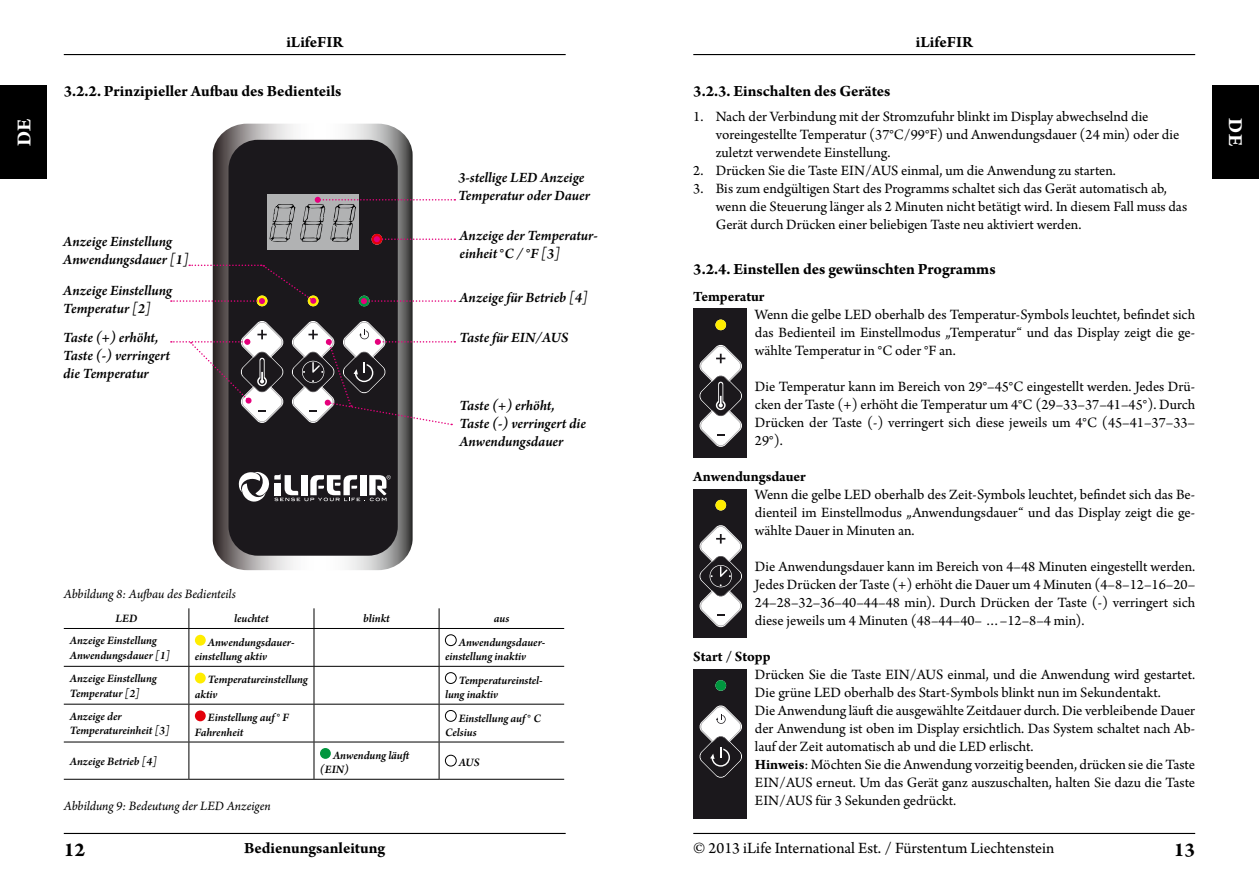
<style>
.page{position:relative;width:1259px;height:893px;background:#fff}
.page>*{position:absolute;margin:0;border:0;box-sizing:border-box;transform-origin:0 0}
.t1{font:700 21px "Arno Pro";color:#000}
.t2{font:700 21px "Arno Pro";color:#fff}
.t3{font:700 16.5px "Arno Pro";color:#000}
.t4{font:16.5px "Arno Pro";color:#000}
.t5{font:15px/18px "Arno Pro";color:#000;text-align:justify}
.t6{font:italic 600 15px/18px "Arno Pro";letter-spacing:-.005em;color:#000}
.t7{font:700 15px "Arno Pro";letter-spacing:-.005em;color:#000}
.t8{font:italic 13.5px "Arno Pro";color:#000}
.t9{font:italic 600 12px/14.4px "Arno Pro";letter-spacing:-.005em;color:#000}
.s1{font-weight:700}
</style>
<div class="page">
<hr style="left:64px;top:833px;width:502px;height:1px;background:#000">
<hr style="left:693px;top:833px;width:502px;height:1px;background:#000">
<hr style="left:64px;top:54px;width:502px;height:1px;background:#000">
<hr style="left:693px;top:54px;width:502px;height:1px;background:#000">
<div style="left:0;top:85px;width:47px;height:94px;background:#000"></div>
<div style="left:1212px;top:85px;width:47px;height:94px;background:#000"></div>
<hr style="left:64px;top:666px;width:125px;height:1px;background:#000">
<hr style="left:189px;top:666px;width:125px;height:1px;background:#000">
<hr style="left:314px;top:666px;width:125px;height:1px;background:#000">
<hr style="left:439px;top:666px;width:125px;height:1px;background:#000">
<hr style="left:188px;top:704px;width:1px;height:38px;background:#000">
<hr style="left:314px;top:704px;width:1px;height:38px;background:#000">
<hr style="left:439px;top:704px;width:1px;height:38px;background:#000">
<hr style="left:64px;top:628px;width:125px;height:1px;background:#000">
<hr style="left:189px;top:628px;width:125px;height:1px;background:#000">
<hr style="left:314px;top:628px;width:125px;height:1px;background:#000">
<hr style="left:439px;top:628px;width:125px;height:1px;background:#000">
<hr style="left:188px;top:667px;width:1px;height:37px;background:#000">
<hr style="left:314px;top:667px;width:1px;height:37px;background:#000">
<hr style="left:439px;top:667px;width:1px;height:37px;background:#000">
<hr style="left:64px;top:704px;width:125px;height:1px;background:#000">
<hr style="left:189px;top:704px;width:125px;height:1px;background:#000">
<hr style="left:314px;top:704px;width:125px;height:1px;background:#000">
<hr style="left:439px;top:704px;width:125px;height:1px;background:#000">
<hr style="left:188px;top:629px;width:1px;height:37px;background:#000">
<hr style="left:314px;top:629px;width:1px;height:37px;background:#000">
<hr style="left:439px;top:629px;width:1px;height:37px;background:#000">
<hr style="left:64px;top:742px;width:125px;height:1px;background:#000">
<hr style="left:189px;top:742px;width:125px;height:1px;background:#000">
<hr style="left:314px;top:742px;width:125px;height:1px;background:#000">
<hr style="left:439px;top:742px;width:125px;height:1px;background:#000">
<hr style="left:188px;top:742px;width:1px;height:37px;background:#000">
<hr style="left:314px;top:742px;width:1px;height:37px;background:#000">
<hr style="left:439px;top:742px;width:1px;height:37px;background:#000">
<hr style="left:64px;top:779px;width:125px;height:1px;background:#000">
<hr style="left:189px;top:779px;width:125px;height:1px;background:#000">
<hr style="left:314px;top:779px;width:125px;height:1px;background:#000">
<hr style="left:439px;top:779px;width:125px;height:1px;background:#000">
<svg style="left:188px;top:608px;width:1px;height:20px"></svg>
<svg style="left:314px;top:608px;width:1px;height:20px"></svg>
<svg style="left:439px;top:608px;width:1px;height:20px"></svg>
<div style="left:195px;top:635px;width:11px;height:11px;background:#ffed00;border-radius:50%"></div>
<div style="left:445px;top:634px;width:11px;height:12px;border:1px solid #000;border-radius:50%"></div>
<div style="left:195px;top:673px;width:11px;height:10px;background:#ffed00;border-radius:50%"></div>
<div style="left:445px;top:672px;width:11px;height:12px;border:1px solid #000;border-radius:50%"></div>
<div style="left:195px;top:710px;width:11px;height:11px;background:#e3000b;border-radius:50%"></div>
<div style="left:445px;top:710px;width:11px;height:12px;border:1px solid #000;border-radius:50%"></div>
<div style="left:320px;top:748px;width:11px;height:11px;background:#00963e;border-radius:50%"></div>
<div style="left:445px;top:755px;width:11px;height:11px;border:1px solid #000;border-radius:50%"></div>
<svg style="left:693px;top:489px;width:53px;height:149px"></svg>
<div style="left:715px;top:500px;width:11px;height:10px;background:#ffed00;border-radius:50%"></div>
<svg style="left:693px;top:309px;width:53px;height:149px"></svg>
<div style="left:715px;top:320px;width:11px;height:10px;background:#ffed00;border-radius:50%"></div>
<svg style="left:693px;top:669px;width:53px;height:149px;background:#3b383b"></svg>
<div style="left:715px;top:680px;width:11px;height:11px;background:#00963e;border-radius:50%"></div>
<svg style="left:171px;top:124px;width:284px;height:446px"></svg>
<p class="t3" style="left:286px;top:32px;width:58px">iLifeFIR</p>
<p class="t3" style="left:916px;top:32px;width:58px">iLifeFIR</p>
<p class="t3" style="left:64px;top:82px;width:279px">3.2.2. Prinzipieller Aufbau des Bedienteils</p>
<p class="t3" style="left:693px;top:82px;width:199px">3.2.3. Einschalten des Gerätes</p>
<p class="t5" style="left:716px;top:108px;width:465px;text-align:left;text-indent:-22px">1. Nach der Verbindung mit der Stromzufuhr blinkt im Display abwechselnd die voreingestellte Temperatur (37°C/99°F) und Anwendungsdauer (24 min) oder die zuletzt verwendete Einstellung.</p>
<p class="t5" style="left:693px;top:162px;width:424px">2. Drücken Sie die Taste EIN/AUS einmal, um die Anwendung zu starten.</p>
<p class="t5" style="left:716px;top:180px;width:473px;text-align:left;text-indent:-22px">3. Bis zum endgültigen Start des Programms schaltet sich das Gerät automatisch ab, wenn die Steuerung länger als 2 Minuten nicht betätigt wird. In diesem Fall muss das<br>Gerät durch Drücken einer beliebigen Taste neu aktiviert werden.</p>
<p class="t3" style="left:693px;top:260px;width:304px">3.2.4. Einstellen des gewünschten Programms</p>
<p class="t7" style="left:693px;top:288px;width:73px">Temperatur</p>
<p class="t5" style="left:755px;top:306px;width:442px">Wenn die gelbe LED oberhalb des Temperatur-Symbols leuchtet, befindet sich das Bedienteil im Einstellmodus „Temperatur“ und das Display zeigt die ge&shy;wählte Temperatur in °C oder °F an.</p>
<p class="t5" style="left:755px;top:378px;width:442px">Die Temperatur kann im Bereich von 29°–45°C eingestellt werden. Jedes Drü&shy;cken der Taste (+) erhöht die Temperatur um 4°C (29–33–37–41–45°). Durch Drücken der Taste (-) verringert sich diese jeweils um 4°C (45–41–37–33– 29°).</p>
<p class="t7" style="left:693px;top:468px;width:114px">Anwendungsdauer</p>
<p class="t5" style="left:755px;top:486px;width:442px">Wenn die gelbe LED oberhalb des Zeit-Symbols leuchtet, befindet sich das Be&shy;dienteil im Einstellmodus „Anwendungsdauer“ und das Display zeigt die ge&shy;wählte Dauer in Minuten an.</p>
<p class="t5" style="left:755px;top:558px;width:442px">Die Anwendungsdauer kann im Bereich von 4–48 Minuten eingestellt werden.<br>Jedes Drücken der Taste (+) erhöht die Dauer um 4 Minuten (4–8–12–16–20– 24–28–32–36–40–44–48 min). Durch Drücken der Taste (-) verringert sich diese jeweils um 4 Minuten (48–44–40– …–12–8–4 min).</p>
<p class="t7" style="left:693px;top:648px;width:79px">Start / Stopp</p>
<p class="t5" style="left:755px;top:666px;width:442px;text-align:left">Drücken Sie die Taste EIN/AUS einmal, und die Anwendung wird gestartet.<br>Die grüne LED oberhalb des Start-Symbols blinkt nun im Sekundentakt.<br>Die Anwendung läuft die ausgewählte Zeitdauer durch. Die verbleibende Dauer der Anwendung ist oben im Display ersichtlich. Das System schaltet nach Ab&shy;lauf der Zeit automatisch ab und die LED erlischt.<br><span class="s1">Hinweis</span>: Möchten Sie die Anwendung vorzeitig beenden, drücken sie die Taste EIN/AUS erneut. Um das Gerät ganz auszuschalten, halten Sie dazu die Taste EIN/AUS für 3 Sekunden gedrückt.</p>
<h1 class="t2" style="left:12px;top:146px;width:29px;rotate:-90deg">DE</h1>
<h1 class="t2" style="left:1247px;top:118px;width:29px;rotate:90deg">DE</h1>
<p class="t6" style="left:458px;top:169px;width:133px">3-stellige LED Anzeige<br>Temperatur oder Dauer</p>
<p class="t6" style="left:459px;top:227px;width:140px">Anzeige der Temperatur&shy;einheit °C / °F [3]</p>
<p class="t6" style="left:459px;top:289px;width:130px">Anzeige für Betrieb [4]</p>
<p class="t6" style="left:459px;top:329px;width:110px">Taste für EIN/AUS</p>
<p class="t6" style="left:63px;top:234px;width:127px">Anzeige Einstellung<br>Anwendungsdauer [1]</p>
<p class="t6" style="left:63px;top:282px;width:110px">Anzeige Einstellung<br>Temperatur [2]</p>
<p class="t6" style="left:63px;top:329px;width:108px">Taste (+) erhöht,<br>Taste (-) verringert die Temperatur</p>
<p class="t6" style="left:459px;top:397px;width:128px">Taste (+) erhöht,<br>Taste (-) verringert die<br>Anwendungsdauer</p>
<p class="t8" style="left:64px;top:586px;width:173px">Abbildung 8: Aufbau des Bedienteils</p>
<p class="t9" style="left:115px;top:612px;width:23px">LED</p>
<p class="t9" style="left:234px;top:612px;width:36px">leuchtet</p>
<p class="t9" style="left:363px;top:612px;width:28px">blinkt</p>
<p class="t9" style="left:494px;top:612px;width:17px">aus</p>
<p class="t9" style="left:70px;top:634px;width:102px">Anzeige Einstellung<br>Anwendungsdauer [1]</p>
<p class="t9" style="left:195px;top:635px;width:101px;text-indent:13px">Anwendungsdauer&shy;einstellung aktiv</p>
<p class="t9" style="left:445px;top:636px;width:102px;text-indent:14px">Anwendungsdauer&shy;einstellung inaktiv</p>
<p class="t9" style="left:70px;top:672px;width:89px">Anzeige Einstellung<br>Temperatur [2]</p>
<p class="t9" style="left:195px;top:673px;width:114px;text-indent:13px">Temperatureinstellung aktiv</p>
<p class="t9" style="left:445px;top:673px;width:99px;text-indent:14px">Temperatureinstel&shy;lung inaktiv</p>
<p class="t9" style="left:70px;top:710px;width:101px">Anzeige der<br>Temperatureinheit [3]</p>
<p class="t9" style="left:195px;top:711px;width:96px;text-indent:13px">Einstellung auf ° F<br>Fahrenheit</p>
<p class="t9" style="left:445px;top:711px;width:97px;text-indent:14px">Einstellung auf ° C<br>Celsius</p>
<p class="t9" style="left:70px;top:754px;width:89px">Anzeige Betrieb [4]</p>
<p class="t9" style="left:320px;top:749px;width:93px;text-indent:13px">Anwendung läuft (EIN)</p>
<p class="t9" style="left:459px;top:756px;width:22px">AUS</p>
<p class="t8" style="left:64px;top:798px;width:208px">Abbildung 9: Bedeutung der LED Anzeigen</p>
<h1 class="t1" style="left:64px;top:838px;width:23px">12</h1>
<p class="t3" style="left:244px;top:839px;width:143px">Bedienungsanleitung</p>
<p class="t4" style="left:693px;top:839px;width:362px">© 2013 iLife International Est. / Fürstentum Liechtenstein</p>
<h1 class="t1" style="left:1173px;top:838px;width:23px">13</h1>
</div>
